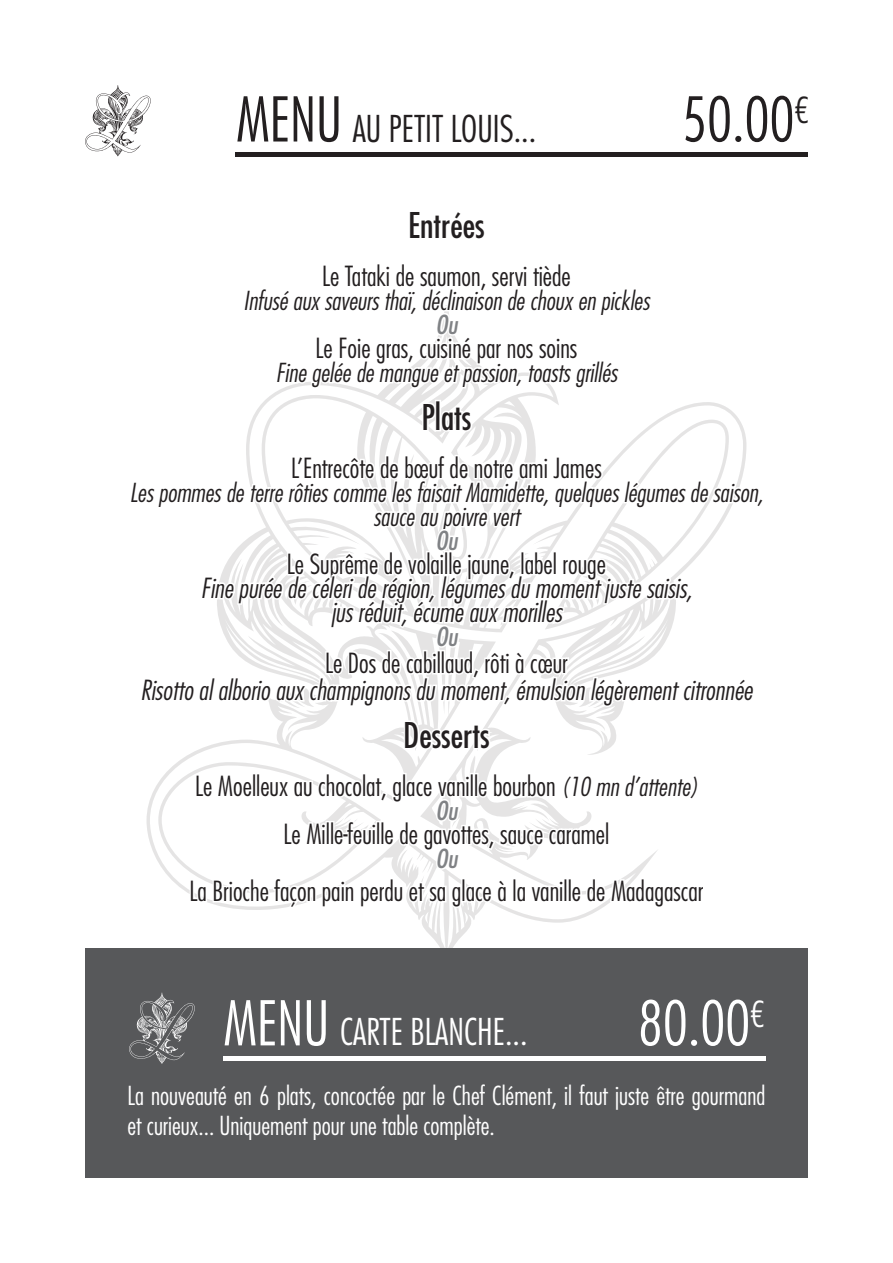
<style>
.page{position:relative;width:893px;height:1263px;background:#fff}
.page>*{position:absolute;margin:0;border:0;box-sizing:border-box;transform-origin:0 0}
.t1{font:300 condensed 60px "Futura Std";color:#231f20}
.t2{font:300 condensed 60px "Futura Std";color:#fff}
.t3{font:300 condensed 36px "Futura Std";color:#231f20}
.t4{font:300 condensed 36px "Futura Std";color:#fff}
.t5{font:condensed 34.5px "Futura Std";color:#231f20}
.t6{font:300 condensed 27px "Futura Std";color:#231f20}
.t7{font:italic 300 condensed 27px "Futura Std";color:#231f20}
.t8{font:italic 300 condensed 25.5px/24px "Futura Std";color:#231f20;text-align:center}
.t9{font:300 condensed 25.5px/30.6px "Futura Std";color:#fff}
.t10{font:italic condensed 25.5px "Futura Std";color:#808285}
.s1{font-size:60px}
.s2{font-weight:400;color:#808285}
.s3{font-style:italic;font-size:25.5px}
</style>
<div class="page">
<svg style="left:146px;top:751px;width:458px;height:197px"></svg>
<svg style="left:85px;top:85px;width:66px;height:71px"></svg>
<hr style="left:236px;top:152px;width:572px;height:4px;background:#231f20">
<div style="left:514px;top:137px;width:7px;height:6px;border:3px solid #fff;border-radius:50%"></div>
<div style="left:529px;top:137px;width:7px;height:6px;border:3px solid #fff;border-radius:50%"></div>
<div style="left:734px;top:134px;width:9px;height:9px;border:3px solid #fff;border-radius:50%"></div>
<div style="left:85px;top:948px;width:723px;height:230px;background:#57585a"></div>
<hr style="left:223px;top:1056px;width:542px;height:4px;background:#fff">
<svg style="left:129px;top:992px;width:66px;height:72px"></svg>
<svg style="left:196px;top:305px;width:551px;height:446px"></svg>
<svg style="left:158px;top:762px;width:499px;height:149px"></svg>
<p class="t3" style="left:236px;top:107px;width:302px"><span class="s1">MENU</span> AU PETIT LOUIS...</p>
<p class="t1" style="left:682px;top:84px;width:128px">50.00<sup>€</sup></p>
<p class="t5" style="left:408px;top:204px;width:78px">Entrées</p>
<p class="t6" style="left:322px;top:260px;width:250px">Le Tataki de saumon, servi tiède</p>
<p class="t8" style="left:244px;top:289px;width:407px">Infusé aux saveurs thaï, déclinaison de choux en pickles</p>
<p class="t10" style="left:435px;top:309px;width:24px">Ou</p>
<p class="t6" style="left:315px;top:332px;width:263px">Le Foie gras, cuisiné par nos soins</p>
<p class="t8" style="left:276px;top:361px;width:343px">Fine gelée de mangue et passion, toasts grillés</p>
<p class="t5" style="left:422px;top:396px;width:51px">Plats</p>
<p class="t6" style="left:291px;top:452px;width:312px">L’Entrecôte de bœuf de notre ami James</p>
<p class="t8" style="left:130px;top:481px;width:635px">Les pommes de terre rôties comme les faisait Mamidette, quelques légumes de saison,</p>
<p class="t8" style="left:373px;top:505px;width:148px">sauce au poivre vert<br><span class="s2">Ou</span></p>
<p class="t6" style="left:287px;top:548px;width:321px">Le Suprême de volaille jaune, label rouge</p>
<p class="t7" style="left:201px;top:572px;width:493px">Fine purée de céleri de région, légumes du moment juste saisis,</p>
<p class="t7" style="left:331px;top:596px;width:232px">jus réduit, écume aux morilles</p>
<p class="t10" style="left:435px;top:621px;width:24px">Ou</p>
<p class="t6" style="left:325px;top:647px;width:244px">Le Dos de cabillaud, rôti à cœur</p>
<p class="t7" style="left:140px;top:674px;width:613px">Risotto al alborio aux champignons du moment, émulsion légèrement citronnée</p>
<p class="t5" style="left:403px;top:714px;width:88px">Desserts</p>
<p class="t6" style="left:195px;top:770px;width:504px">Le Moelleux au chocolat, glace vanille bourbon <span class="s3">(10 mn d’attente)</span></p>
<p class="t10" style="left:435px;top:795px;width:24px">Ou</p>
<p class="t6" style="left:284px;top:818px;width:327px">Le Mille-feuille de gavottes, sauce caramel</p>
<p class="t10" style="left:435px;top:843px;width:24px">Ou</p>
<p class="t6" style="left:190px;top:875px;width:515px">La Brioche façon pain perdu et sa glace à la vanille de Madagascar</p>
<p class="t4" style="left:223px;top:1011px;width:306px"><span class="s1">MENU</span> CARTE BLANCHE...</p>
<p class="t2" style="left:638px;top:988px;width:128px">80.00<sup>€</sup></p>
<p class="t9" style="left:128px;top:1080px;width:639px">La nouveauté en 6 plats, concoctée par le Chef Clément, il faut juste être gourmand et curieux... Uniquement pour une table complète.</p>
</div>
